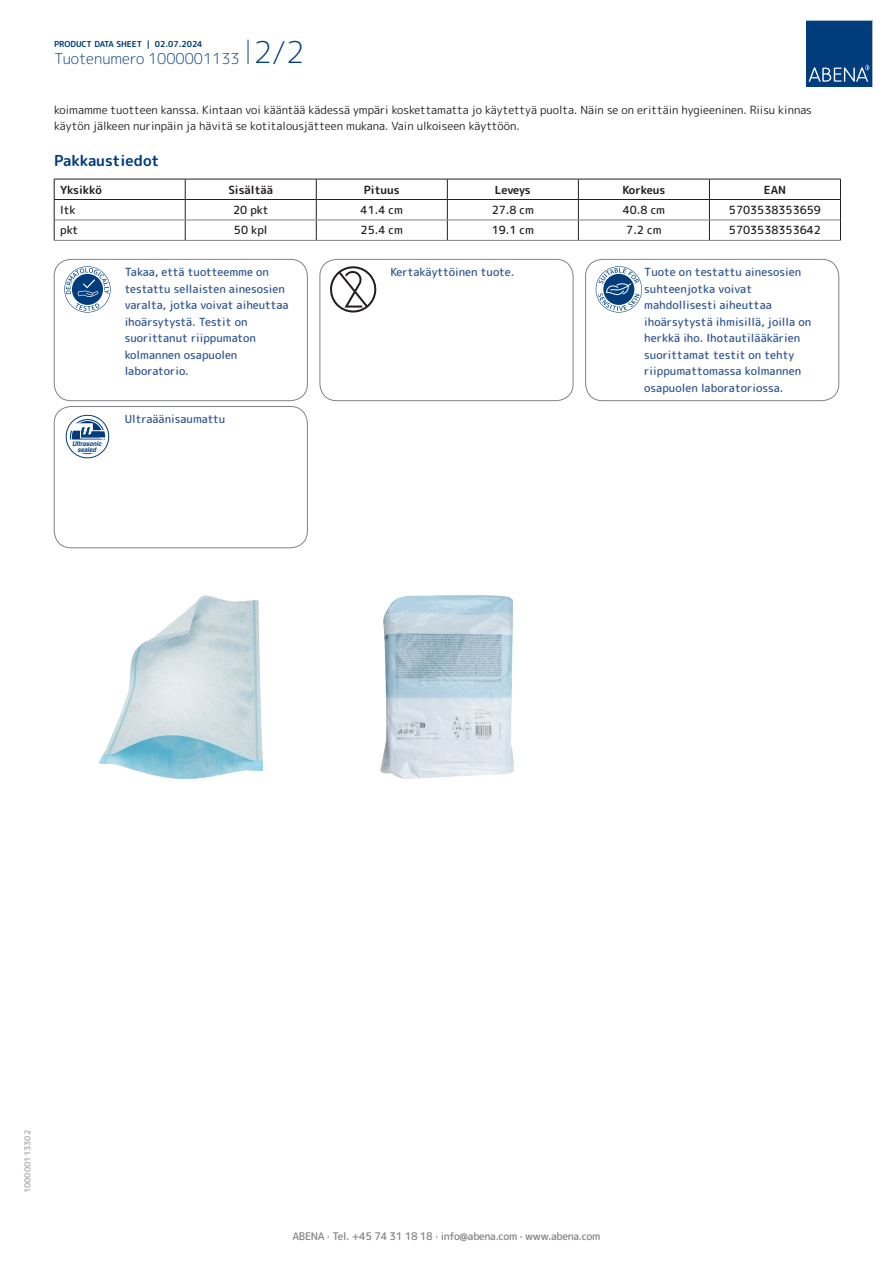
<style>
.page{position:relative;width:893px;height:1263px;background:#fff}
.page>*{position:absolute;margin:0;border:0;box-sizing:border-box;transform-origin:0 0}
.t1{font:300 15px "Rounded Mplus 1 c";color:#013d7d}
.t2{font:700 15px "Rounded Mplus 1 c";color:#013d7d}
.t3{font:500 11.25px/16.5px "Rounded Mplus 1 c";color:#305691}
.t4{font:11.25px/16.5px "Rounded Mplus 1 c";color:#231f20}
.t5{font:500 11.25px "Rounded Mplus 1 c";color:#231f20}
.t6{font:700 11.25px "Rounded Mplus 1 c";color:#231f20}
.t7{font:500 10.5px "Rounded Mplus 1 c";letter-spacing:-.03em;color:#808285}
.t8{font:700 8.25px "Rounded Mplus 1 c";color:#013d7d}
.t9{font:700 8.25px "Rounded Mplus 1 c";color:#b2b3b7}
.t10{font:italic 700 6.75px/5.8px "Helvetica";letter-spacing:-.005em;color:#013d7d;text-align:center;scale:.9 1}
.s1{font-size:30px}
</style>
<div class="page">
<svg style="left:248px;top:40px;width:1px;height:24px"></svg>
<svg style="left:806px;top:20px;width:67px;height:67px;background:#144b86"></svg>
<hr style="left:54px;top:179px;width:131px;height:1px;background:#231f20">
<hr style="left:185px;top:179px;width:131px;height:1px;background:#231f20">
<hr style="left:316px;top:179px;width:131px;height:1px;background:#231f20">
<hr style="left:447px;top:179px;width:131px;height:1px;background:#231f20">
<hr style="left:578px;top:179px;width:131px;height:1px;background:#231f20">
<hr style="left:709px;top:179px;width:132px;height:1px;background:#231f20">
<hr style="left:54px;top:199px;width:131px;height:1px;background:#231f20">
<hr style="left:185px;top:199px;width:131px;height:1px;background:#231f20">
<hr style="left:316px;top:199px;width:131px;height:1px;background:#231f20">
<hr style="left:447px;top:199px;width:131px;height:1px;background:#231f20">
<hr style="left:578px;top:199px;width:131px;height:1px;background:#231f20">
<hr style="left:709px;top:199px;width:132px;height:1px;background:#231f20">
<svg style="left:54px;top:179px;width:1px;height:61px"></svg>
<svg style="left:185px;top:179px;width:1px;height:61px"></svg>
<svg style="left:316px;top:179px;width:1px;height:61px"></svg>
<svg style="left:447px;top:179px;width:1px;height:61px"></svg>
<svg style="left:578px;top:179px;width:1px;height:61px"></svg>
<svg style="left:709px;top:179px;width:1px;height:61px"></svg>
<svg style="left:840px;top:179px;width:1px;height:61px"></svg>
<hr style="left:54px;top:220px;width:131px;height:1px;background:#808285">
<hr style="left:185px;top:220px;width:131px;height:1px;background:#808285">
<hr style="left:316px;top:220px;width:131px;height:1px;background:#808285">
<hr style="left:447px;top:220px;width:131px;height:1px;background:#808285">
<hr style="left:578px;top:220px;width:131px;height:1px;background:#808285">
<hr style="left:709px;top:220px;width:131px;height:1px;background:#808285">
<hr style="left:54px;top:240px;width:131px;height:1px;background:#808285">
<hr style="left:185px;top:240px;width:131px;height:1px;background:#808285">
<hr style="left:316px;top:240px;width:131px;height:1px;background:#808285">
<hr style="left:447px;top:240px;width:131px;height:1px;background:#808285">
<hr style="left:578px;top:240px;width:131px;height:1px;background:#808285">
<hr style="left:709px;top:240px;width:132px;height:1px;background:#808285">
<svg style="left:64px;top:266px;width:47px;height:47px"></svg>
<div style="left:54px;top:259px;width:254px;height:142px;border:1px solid #808285;border-radius:17px"></div>
<svg style="left:330px;top:266px;width:46px;height:47px"></svg>
<div style="left:320px;top:259px;width:253px;height:142px;border:1px solid #808285;border-radius:17px"></div>
<svg style="left:596px;top:266px;width:46px;height:47px"></svg>
<div style="left:585px;top:259px;width:254px;height:142px;border:1px solid #808285;border-radius:17px"></div>
<svg style="left:65px;top:414px;width:45px;height:45px"></svg>
<div style="left:54px;top:406px;width:254px;height:142px;border:1px solid #808285;border-radius:17px"></div>
<img style="left:98px;top:596px;width:165px;height:182px">
<img style="left:380px;top:596px;width:134px;height:182px">
<p class="t8" style="left:54px;top:38px;width:150px">PRODUCT DATA SHEET | 02.07.2024</p>
<h1 class="t1" style="left:54px;top:48px;width:252px">Tuotenumero 1000001133 <span class="s1">2/2</span></h1>
<p class="t4" style="left:54px;top:102px;width:759px">koimamme tuotteen kanssa. Kintaan voi kääntää kädessä ympäri koskettamatta jo käytettyä puolta. Näin se on erittäin hygieeninen. Riisu kinnas käytön jälkeen nurinpäin ja hävitä se kotitalousjätteen mukana. Vain ulkoiseen käyttöön.</p>
<h1 class="t2" style="left:54px;top:150px;width:107px">Pakkaustiedot</h1>
<p class="t6" style="left:60px;top:181px;width:43px">Yksikkö</p>
<p class="t6" style="left:228px;top:181px;width:46px">Sisältää</p>
<p class="t6" style="left:364px;top:181px;width:37px">Pituus</p>
<p class="t6" style="left:495px;top:181px;width:37px">Leveys</p>
<p class="t6" style="left:622px;top:181px;width:44px">Korkeus</p>
<p class="t6" style="left:764px;top:181px;width:24px">EAN</p>
<p class="t5" style="left:60px;top:202px;width:17px">ltk</p>
<p class="t5" style="left:233px;top:202px;width:37px">20 pkt</p>
<p class="t5" style="left:361px;top:202px;width:44px">41.4 cm</p>
<p class="t5" style="left:492px;top:202px;width:44px">27.8 cm</p>
<p class="t5" style="left:623px;top:202px;width:44px">40.8 cm</p>
<p class="t5" style="left:729px;top:202px;width:94px">5703538353659</p>
<p class="t5" style="left:60px;top:222px;width:20px">pkt</p>
<p class="t5" style="left:234px;top:222px;width:35px">50 kpl</p>
<p class="t5" style="left:361px;top:222px;width:44px">25.4 cm</p>
<p class="t5" style="left:492px;top:222px;width:44px">19.1 cm</p>
<p class="t5" style="left:626px;top:222px;width:37px">7.2 cm</p>
<p class="t5" style="left:729px;top:222px;width:94px">5703538353642</p>
<p class="t3" style="left:125px;top:264px;width:165px">Takaa, että tuotteemme on testattu sellaisten ainesosien varalta, jotka voivat aiheuttaa ihoärsytystä. Testit on suorittanut riippumaton kolmannen osapuolen laboratorio.</p>
<p class="t3" style="left:390px;top:264px;width:125px">Kertakäyttöinen tuote.</p>
<p class="t3" style="left:644px;top:264px;width:169px">Tuote on testattu ainesosien suhteenjotka voivat mahdollisesti aiheuttaa ihoärsytystä ihmisillä, joilla on herkkä iho. Ihotautilääkärien suorittamat testit on tehty riippumattomassa kolmannen osapuolen laboratoriossa.</p>
<p class="t3" style="left:125px;top:411px;width:102px">Ultraäänisaumattu</p>
<p class="t10" style="left:72px;top:441px;width:34px">Ultrasonic sealed</p>
<p class="t9" style="left:22px;top:1193px;width:65px;rotate:-90deg">100000113302</p>
<p class="t7" style="left:292px;top:1229px;width:309px">ABENA · Tel. +45 74 31 18 18 · info@abena.com · www.abena.com</p>
</div>
